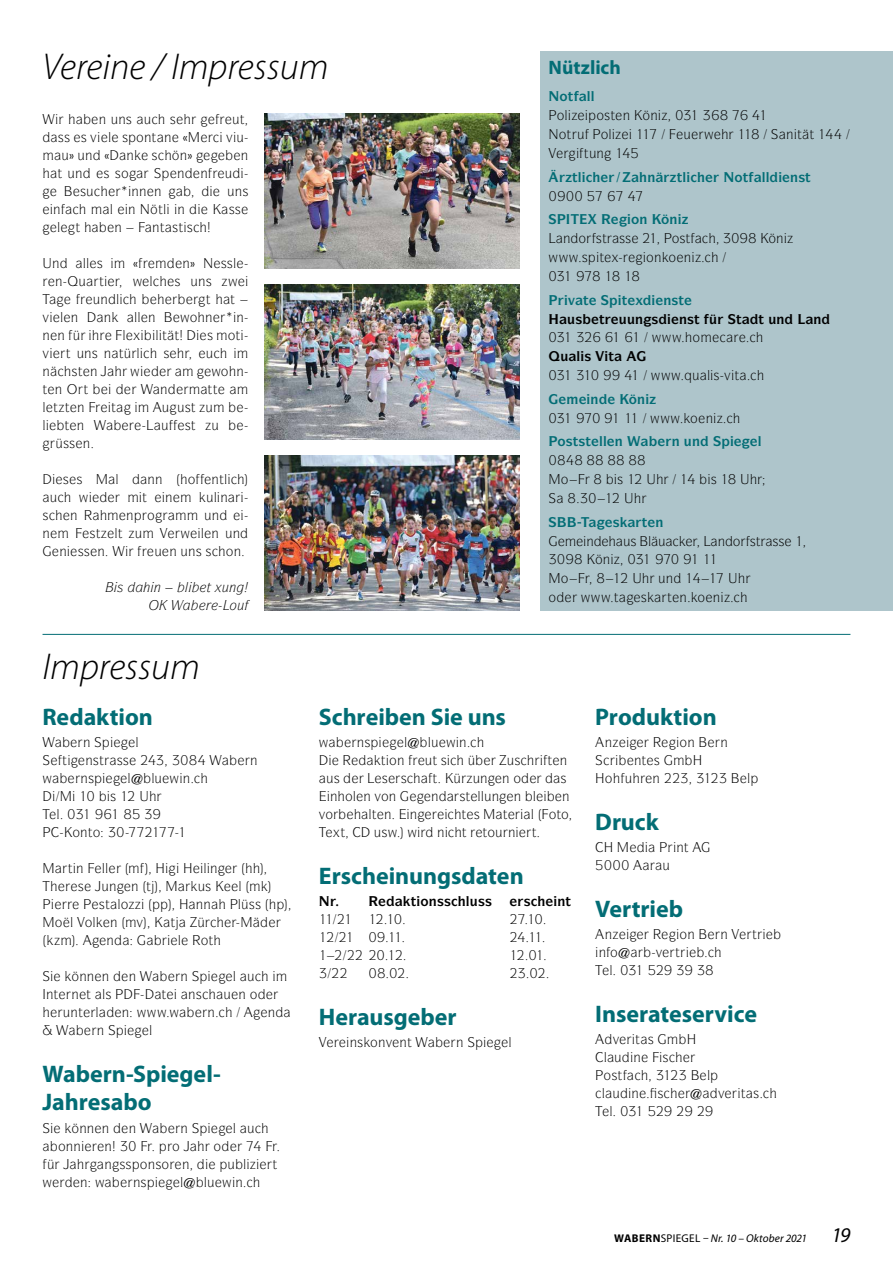
<style>
.page{position:relative;width:893px;height:1263px;background:#fff}
.page>*{position:absolute;margin:0;border:0;box-sizing:border-box;transform-origin:0 0}
.t1{font:italic 300 37.5px "Myriad Pro";color:#000}
.t2{font:700 24px/28.8px "Myriad Pro";letter-spacing:-.005em;color:#036d75}
.t3{font:700 19.5px "Myriad Pro";color:#036d75}
.t4{font:13.5px "ITC Symbol Std";color:#000}
.t5{font:700 13.5px "ITC Symbol Std";color:#036d75}
.t6{font:700 13.5px "ITC Symbol Std";color:#000}
.t7{font:italic 13.5px "ITC Symbol Std";color:#000}
.t8{font:italic 11.25px "Myriad Pro";letter-spacing:.01em;color:#000}
.s1{font-weight:700;font-style:normal}
.s2{font-style:normal}
.s3{font-size:21px}
</style>
<div class="page">
<hr style="left:43px;top:634px;width:807px;height:1px;background:#036d75">
<div style="left:540px;top:51px;width:353px;height:559px;background:#aec5cb"></div>
<img style="left:264px;top:285px;width:256px;height:154px">
<img style="left:264px;top:456px;width:256px;height:154px">
<img style="left:264px;top:114px;width:256px;height:154px">
<h1 class="t1" style="left:43px;top:47px;width:288px">Vereine / Impressum</h1>
<p class="t4" style="left:99px;top:111px;width:54px">■ ◆■▲ ◆</p>
<p class="t4" style="left:58px;top:129px;width:115px">▲▲ ▲ ❖ ● ▲ □■▼ ■</p>
<p class="t4" style="left:61px;top:147px;width:33px">◆ ◆■</p>
<p class="t4" style="left:180px;top:147px;width:9px">■</p>
<p class="t4" style="left:241px;top:147px;width:9px">■</p>
<p class="t4" style="left:57px;top:165px;width:27px">▼ ◆■</p>
<p class="t4" style="left:103px;top:165px;width:27px">▲ ▲□</p>
<p class="t4" style="left:132px;top:183px;width:32px">■■ ■</p>
<p class="t4" style="left:227px;top:183px;width:23px">◆■▲</p>
<p class="t4" style="left:53px;top:201px;width:9px">■</p>
<p class="t4" style="left:158px;top:201px;width:28px">▼● ■</p>
<p class="t4" style="left:115px;top:219px;width:80px">■ ■▼ ▲▼▲</p>
<p class="t4" style="left:52px;top:255px;width:52px">■ ●● ▲</p>
<p class="t4" style="left:182px;top:255px;width:55px">■ ▲▲●</p>
<p class="t4" style="left:55px;top:273px;width:50px">■◆▼</p>
<p class="t4" style="left:150px;top:273px;width:64px">● ▲ ◆■▲</p>
<p class="t4" style="left:93px;top:291px;width:28px">◆■ ●</p>
<p class="t4" style="left:43px;top:309px;width:37px">❖●■</p>
<p class="t4" style="left:104px;top:309px;width:53px">■ ●● ■</p>
<p class="t4" style="left:236px;top:309px;width:9px">■</p>
<p class="t4" style="left:43px;top:327px;width:39px">■ ■ ✓</p>
<p class="t4" style="left:122px;top:327px;width:58px">● ●▼▼</p>
<p class="t4" style="left:207px;top:327px;width:35px">▲ □▼</p>
<p class="t4" style="left:43px;top:345px;width:99px">❖ ▼ ◆■▲ ■ ▼✓ ●</p>
<p class="t4" style="left:43px;top:363px;width:57px">■ ▲▼■</p>
<p class="t4" style="left:160px;top:381px;width:9px">■</p>
<p class="t4" style="left:43px;top:399px;width:44px">●▼▼■</p>
<p class="t4" style="left:162px;top:399px;width:53px">◆ ◆▲▼ ◆</p>
<p class="t4" style="left:43px;top:417px;width:43px">● ▼■</p>
<p class="t4" style="left:161px;top:417px;width:59px">◆ ▲▼ ◆</p>
<p class="t4" style="left:55px;top:435px;width:36px">✓▲▲ ■</p>
<p class="t4" style="left:116px;top:471px;width:49px">● ■■</p>
<p class="t4" style="left:188px;top:471px;width:41px">□ ■▼●</p>
<p class="t4" style="left:206px;top:489px;width:23px">◆●■</p>
<p class="t4" style="left:43px;top:525px;width:9px">■</p>
<p class="t4" style="left:90px;top:525px;width:54px">▲▼ ●▼ ◆</p>
<p class="t4" style="left:201px;top:525px;width:41px">● ■ ◆■</p>
<p class="t4" style="left:59px;top:543px;width:47px">■ ▲▲■</p>
<p class="t4" style="left:154px;top:543px;width:88px">◆ ■ ◆■▲ ▲ □■</p>
<p class="t7" style="left:185px;top:579px;width:53px">● ▼ ◆■</p>
<h3 class="t3" style="left:549px;top:57px;width:74px">Nützlich</h3>
<p class="t5" style="left:560px;top:88px;width:37px">□▼ ●●</p>
<p class="t4" style="left:596px;top:107px;width:35px">□▲▼ ■</p>
<p class="t4" style="left:650px;top:107px;width:62px">■ ✓ ✓</p>
<p class="t4" style="left:559px;top:126px;width:54px">□▼ ◆ □●</p>
<p class="t4" style="left:786px;top:126px;width:58px">■▼ ▼ ✔✔</p>
<p class="t4" style="left:584px;top:145px;width:22px">▼◆■</p>
<p class="t5" style="left:647px;top:168px;width:40px">■ ▼●</p>
<p class="t5" style="left:734px;top:168px;width:37px">□▼ ●●</p>
<p class="t5" style="left:790px;top:168px;width:22px">■▲▼</p>
<p class="t5" style="left:670px;top:211px;width:10px">■</p>
<p class="t4" style="left:563px;top:230px;width:70px">■□▲▼ ▲▲</p>
<p class="t4" style="left:672px;top:230px;width:20px">□▲▼</p>
<p class="t4" style="left:776px;top:230px;width:9px">■</p>
<p class="t4" style="left:646px;top:249px;width:47px">□■□■</p>
<p class="t5" style="left:663px;top:291px;width:22px">■▲▼</p>
<p class="t6" style="left:549px;top:310px;width:111px">★◆▲ ▼ ◆◆■▲</p>
<p class="t6" style="left:679px;top:310px;width:40px">■▲▼ ✓</p>
<p class="t6" style="left:736px;top:310px;width:50px">▼ ▼ ◆■</p>
<p class="t6" style="left:813px;top:310px;width:10px">■</p>
<p class="t6" style="left:560px;top:347px;width:32px">◆●▲</p>
<p class="t4" style="left:684px;top:367px;width:57px">❑◆ ●▲❖▼</p>
<p class="t5" style="left:591px;top:390px;width:10px">■</p>
<p class="t5" style="left:637px;top:390px;width:10px">■</p>
<p class="t5" style="left:558px;top:433px;width:67px">□▲▼▲▼ ●● ■</p>
<p class="t5" style="left:672px;top:433px;width:30px">■ ◆■</p>
<p class="t5" style="left:758px;top:433px;width:5px">●</p>
<p class="t5" style="left:613px;top:513px;width:52px">▲ ▼■</p>
<p class="t4" style="left:586px;top:532px;width:81px">■ ◆▲ ●◆</p>
<p class="t4" style="left:718px;top:532px;width:68px">■□▲▼ ▲▲</p>
<p class="t4" style="left:667px;top:589px;width:55px">▼■ □■</p>
<h1 class="t1" style="left:43px;top:647px;width:159px">Impressum</h1>
<h2 class="t2" style="left:43px;top:702px;width:112px">Redaktion</h2>
<p class="t4" style="left:83px;top:734px;width:9px">■</p>
<p class="t4" style="left:135px;top:734px;width:5px">●</p>
<p class="t4" style="left:62px;top:752px;width:68px">▼ ■▲▼ ▲▲</p>
<p class="t4" style="left:148px;top:752px;width:34px">✔✓ ✓</p>
<p class="t4" style="left:250px;top:752px;width:9px">■</p>
<p class="t4" style="left:128px;top:770px;width:36px">● ●◆</p>
<p class="t4" style="left:183px;top:770px;width:9px">■</p>
<p class="t4" style="left:72px;top:824px;width:45px">□■▼□ ✓</p>
<p class="t4" style="left:156px;top:860px;width:63px">★ ★ ●■</p>
<p class="t4" style="left:78px;top:878px;width:74px">▲ ◆■ ■ ▼</p>
<p class="t4" style="left:239px;top:878px;width:5px">●</p>
<p class="t4" style="left:99px;top:896px;width:31px">▲▼ ●□</p>
<p class="t4" style="left:179px;top:896px;width:34px">★ ■■</p>
<p class="t4" style="left:238px;top:896px;width:25px">●✓▲▲</p>
<p class="t4" style="left:55px;top:914px;width:64px">□● □● ■</p>
<p class="t4" style="left:107px;top:932px;width:9px">■</p>
<p class="t4" style="left:178px;top:932px;width:37px">● □▼</p>
<p class="t4" style="left:79px;top:968px;width:32px">■■ ■</p>
<p class="t4" style="left:129px;top:968px;width:9px">■</p>
<p class="t4" style="left:180px;top:968px;width:9px">■</p>
<p class="t4" style="left:46px;top:986px;width:67px">■▼ ■ ▼ ●▲</p>
<p class="t4" style="left:162px;top:986px;width:42px">▼ ■▲</p>
<p class="t4" style="left:223px;top:986px;width:36px">◆ ■ □</p>
<p class="t4" style="left:63px;top:1004px;width:37px">◆■▼ ●</p>
<p class="t4" style="left:122px;top:1004px;width:9px">■</p>
<p class="t4" style="left:208px;top:1004px;width:9px">■</p>
<p class="t4" style="left:268px;top:1004px;width:9px">■</p>
<p class="t4" style="left:97px;top:1022px;width:9px">■</p>
<p class="t4" style="left:149px;top:1022px;width:5px">●</p>
<h2 class="t2" style="left:43px;top:1059px;width:180px">Wabern-Spiegel-<br>Jahresabo</h2>
<p class="t4" style="left:79px;top:1119px;width:32px">■■ ■</p>
<p class="t4" style="left:129px;top:1119px;width:9px">■</p>
<p class="t4" style="left:180px;top:1119px;width:9px">■</p>
<p class="t4" style="left:58px;top:1137px;width:24px">□■■</p>
<p class="t4" style="left:104px;top:1155px;width:87px">■ ▲▲ □■▲□ ■</p>
<p class="t4" style="left:80px;top:1173px;width:9px">■</p>
<p class="t4" style="left:180px;top:1173px;width:36px">● ●◆</p>
<p class="t4" style="left:235px;top:1173px;width:9px">■</p>
<h2 class="t2" style="left:319px;top:702px;width:189px">Schreiben Sie uns</h2>
<p class="t4" style="left:404px;top:734px;width:36px">● ●◆</p>
<p class="t4" style="left:459px;top:734px;width:9px">■</p>
<p class="t4" style="left:381px;top:752px;width:25px">▼□■</p>
<p class="t4" style="left:425px;top:752px;width:23px">◆▼ ▲</p>
<p class="t4" style="left:468px;top:752px;width:54px">✓ ◆▲</p>
<p class="t4" style="left:433px;top:770px;width:90px">▼ ✓◆■ ■ □</p>
<p class="t4" style="left:330px;top:788px;width:68px">■ □● ■ ❖□■</p>
<p class="t4" style="left:431px;top:788px;width:106px">■ ▲▼ ●●◆■ ■ ●</p>
<p class="t4" style="left:562px;top:788px;width:9px">■</p>
<p class="t4" style="left:369px;top:806px;width:24px">●▼ ■</p>
<p class="t4" style="left:410px;top:806px;width:9px">■</p>
<p class="t4" style="left:503px;top:806px;width:68px">▼ ● □▼□</p>
<p class="t4" style="left:340px;top:824px;width:49px">▼ ◆▲</p>
<p class="t4" style="left:437px;top:824px;width:101px">■ ▼ ▼□◆■ ▼</p>
<h2 class="t2" style="left:319px;top:861px;width:206px">Erscheinungsdaten</h2>
<p class="t6" style="left:411px;top:892px;width:82px">▼ □■▲▲ ●◆▲▲</p>
<p class="t6" style="left:524px;top:892px;width:49px">▲ ■▼</p>
<h2 class="t2" style="left:595px;top:702px;width:123px">Produktion</h2>
<p class="t4" style="left:605px;top:734px;width:9px">■</p>
<p class="t4" style="left:720px;top:734px;width:9px">■</p>
<p class="t4" style="left:634px;top:752px;width:27px">■▼ ▲</p>
<p class="t4" style="left:595px;top:770px;width:39px">★□ ◆</p>
<p class="t4" style="left:653px;top:770px;width:76px">■ ✓ ✓ ✓</p>
<p class="t4" style="left:747px;top:770px;width:5px">●</p>
<h2 class="t2" style="left:595px;top:807px;width:65px">Druck</h2>
<h2 class="t2" style="left:595px;top:894px;width:89px">Vertrieb</h2>
<p class="t4" style="left:605px;top:926px;width:9px">■</p>
<h2 class="t2" style="left:319px;top:1002px;width:139px">Herausgeber</h2>
<p class="t4" style="left:350px;top:1034px;width:64px">■▲ □■❖ ■▼</p>
<p class="t4" style="left:456px;top:1034px;width:9px">■</p>
<p class="t4" style="left:508px;top:1034px;width:5px">●</p>
<h2 class="t2" style="left:595px;top:999px;width:163px">Inserateservice</h2>
<p class="t4" style="left:613px;top:1031px;width:43px">❖ ▼▲</p>
<p class="t4" style="left:604px;top:1049px;width:39px">●◆ ■</p>
<p class="t4" style="left:603px;top:1067px;width:20px">□▲▼</p>
<p class="t4" style="left:707px;top:1067px;width:5px">●</p>
<p class="t4" style="left:602px;top:1085px;width:39px">●◆ ■</p>
<p class="t4" style="left:718px;top:1085px;width:43px">❖ ▼▲</p>
<p class="t8" style="left:614px;top:1232px;width:238px"><span class="s1">WABERN</span><span class="s2">SPIEGEL –</span> Nr. 10 – Oktober 2021 <span class="s3">19</span></p>
</div>
